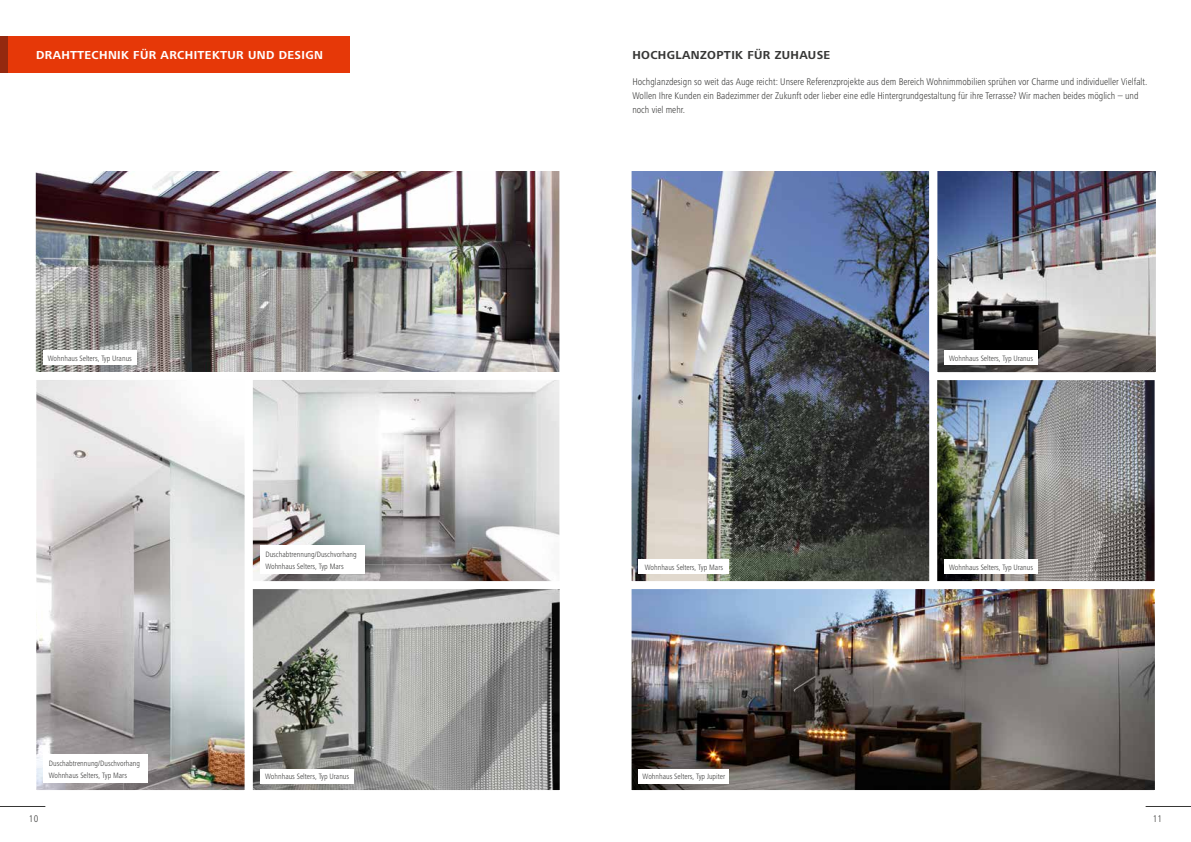
<style>
.page{position:relative;width:1191px;height:842px;background:#fff}
.page>*{position:absolute;margin:0;border:0;box-sizing:border-box;transform-origin:0 0}
.t1{font:700 12px "Frutiger Next LTW1 G";letter-spacing:.03em;color:#fff}
.t2{font:700 12px "Frutiger Next LTW1 G";letter-spacing:.03em;color:#373736}
.t3{font:300 condensed 10px/14px "Frutiger Next LTW1 G";color:#373736}
.t4{font:300 condensed 8px/12px "Frutiger Next LTW1 G";color:#373736}
</style>
<div class="page">
<div style="left:0;top:36px;width:350px;height:37px;background:#e63808"></div>
<div style="left:0;top:36px;width:7px;height:37px;background:#94290f"></div>
<hr style="left:1145px;top:806px;width:46px;height:1px;background:#373736">
<hr style="left:0;top:806px;width:45px;height:1px;background:#373736">
<img style="left:37px;top:172px;width:521px;height:617px">
<div style="left:28px;top:163px;width:539px;height:217px;border:8px solid #fff"></div>
<img style="left:632px;top:172px;width:522px;height:617px">
<div style="left:623px;top:581px;width:539px;height:217px;border:8px solid #fff"></div>
<div style="left:245px;top:581px;width:322px;height:217px;border:8px solid #fff"></div>
<div style="left:928px;top:372px;width:234px;height:217px;border:8px solid #fff"></div>
<div style="left:245px;top:372px;width:322px;height:217px;border:8px solid #fff"></div>
<div style="left:623px;top:163px;width:314px;height:426px;border:8px solid #fff"></div>
<div style="left:28px;top:372px;width:225px;height:426px;border:8px solid #fff"></div>
<div style="left:929px;top:163px;width:234px;height:217px;border:8px solid #fff"></div>
<div style="left:43px;top:351px;width:94px;height:14px;background:#fff"></div>
<div style="left:43px;top:755px;width:105px;height:28px;background:#fff"></div>
<div style="left:944px;top:560px;width:93px;height:14px;background:#fff"></div>
<div style="left:944px;top:351px;width:93px;height:14px;background:#fff"></div>
<div style="left:638px;top:560px;width:91px;height:14px;background:#fff"></div>
<div style="left:638px;top:769px;width:91px;height:14px;background:#fff"></div>
<div style="left:260px;top:769px;width:94px;height:14px;background:#fff"></div>
<div style="left:260px;top:545px;width:104px;height:29px;background:#fff"></div>
<p class="t1" style="left:36px;top:49px;width:288px">DRAHTTECHNIK FÜR ARCHITEKTUR UND DESIGN</p>
<p class="t4" style="left:48px;top:352px;width:85px">Wohnhaus Selters, Typ Uranus</p>
<p class="t4" style="left:265px;top:548px;width:93px">Duschabtrennung/Duschvorhang<br>Wohnhaus Selters, Typ Mars</p>
<p class="t2" style="left:632px;top:48px;width:199px">HOCHGLANZOPTIK FÜR ZUHAUSE</p>
<p class="t3" style="left:632px;top:75px;width:516px">Hochglanzdesign so weit das Auge reicht: Unsere Referenzprojekte aus dem Bereich Wohnimmobilien sprühen vor Charme und individueller Vielfalt.<br>Wollen Ihre Kunden ein Badezimmer der Zukunft oder lieber eine edle Hintergrundgestaltung für ihre Terrasse? Wir machen beides möglich – und noch viel mehr.</p>
<p class="t4" style="left:645px;top:561px;width:80px">Wohnhaus Selters, Typ Mars</p>
<p class="t4" style="left:949px;top:352px;width:85px">Wohnhaus Selters, Typ Uranus</p>
<p class="t4" style="left:949px;top:561px;width:85px">Wohnhaus Selters, Typ Uranus</p>
<p class="t4" style="left:49px;top:757px;width:93px">Duschabtrennung/Duschvorhang<br>Wohnhaus Selters, Typ Mars</p>
<p class="t4" style="left:265px;top:770px;width:85px">Wohnhaus Selters, Typ Uranus</p>
<p class="t4" style="left:642px;top:770px;width:84px">Wohnhaus Selters, Typ Jupiter</p>
<p class="t3" style="left:29px;top:811px;width:11px">10</p>
<p class="t3" style="left:1152px;top:811px;width:11px">11</p>
</div>
